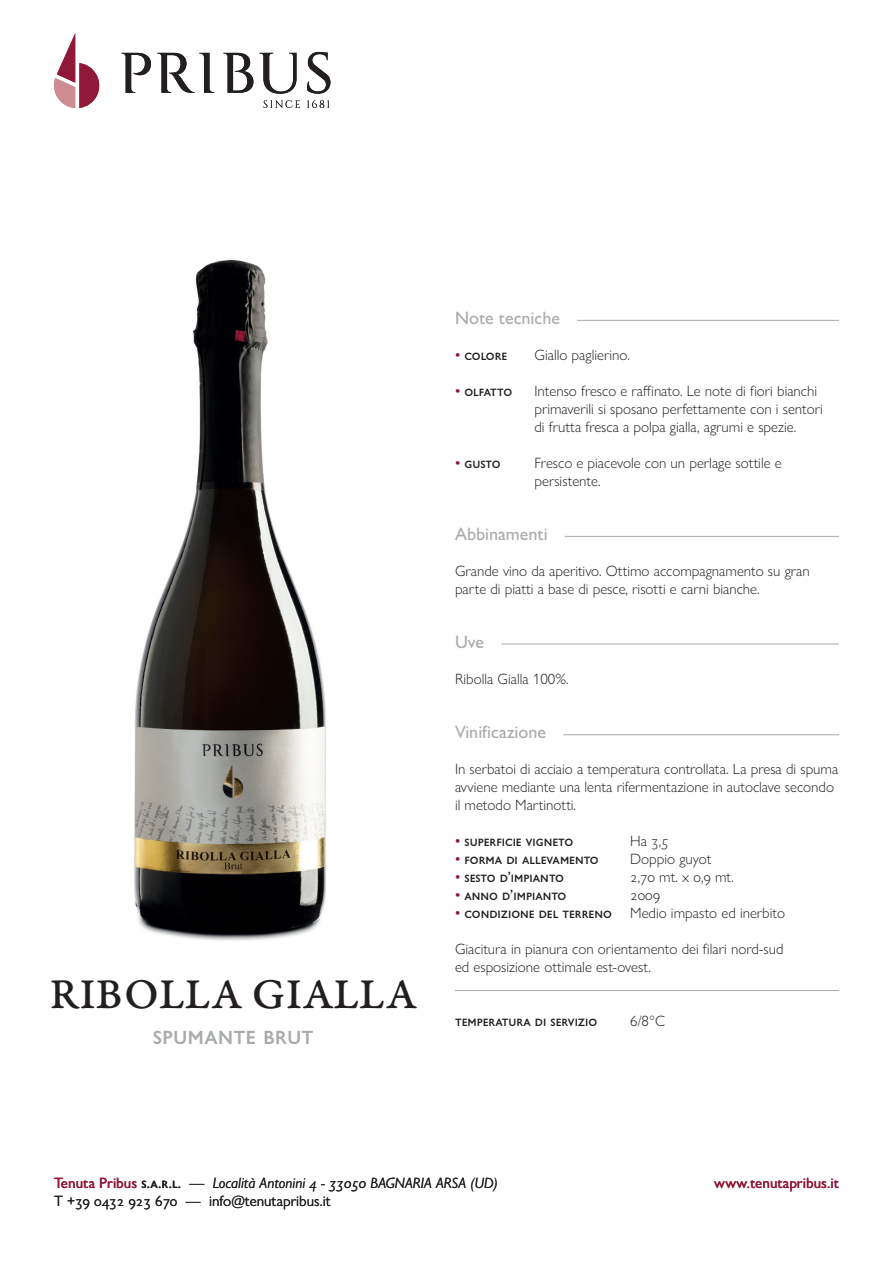
<style>
.page{position:relative;width:893px;height:1263px;background:#fff}
.page>*{position:absolute;margin:0;border:0;box-sizing:border-box;transform-origin:0 0}
.t1{font:45px "Garamond Premr Pro Med Capt";letter-spacing:.01em;color:#231f20}
.t2{font:500 27px "Gill Sans Nova";color:#a8aaab}
.t3{font:500 18px "Gill Sans Nova";color:#a8aaab}
.t4{font:300 15px/18px "Gill Sans Nova";color:#231f20}
.t5{font:500 15px "Gill Sans Nova";color:#231f20}
.t6{font:italic 15px/18px "Gill Sans Nova";color:#231f20}
.t7{font:500 15px "Gill Sans Nova";color:#901938}
.s1{color:#901938}
.s2{font-weight:500;font-style:normal;color:#901938}
.s3{font-weight:500;font-style:normal}
.s4{font-style:normal}
</style>
<div class="page">
<img style="left:134px;top:259px;width:192px;height:682px">
<svg style="left:121px;top:53px;width:30px;height:40px"></svg>
<svg style="left:157px;top:53px;width:57px;height:40px"></svg>
<svg style="left:223px;top:53px;width:30px;height:40px"></svg>
<svg style="left:259px;top:53px;width:37px;height:41px"></svg>
<svg style="left:307px;top:52px;width:23px;height:42px"></svg>
<svg style="left:54px;top:33px;width:46px;height:75px"></svg>
<svg style="left:264px;top:100px;width:36px;height:8px"></svg>
<svg style="left:307px;top:100px;width:22px;height:8px"></svg>
<hr style="left:577px;top:320px;width:262px;height:1px;background:#a8aaab">
<hr style="left:565px;top:536px;width:274px;height:1px;background:#a8aaab">
<hr style="left:501px;top:644px;width:338px;height:1px;background:#a8aaab">
<hr style="left:563px;top:734px;width:276px;height:1px;background:#a8aaab">
<hr style="left:455px;top:990px;width:384px;height:1px;background:#a8aaab">
<p class="t3" style="left:455px;top:307px;width:107px">Note tecniche</p>
<p class="t5" style="left:455px;top:346px;width:54px"><span class="s1">•</span> COLORE</p>
<p class="t5" style="left:455px;top:382px;width:59px"><span class="s1">•</span> OLFATTO</p>
<p class="t5" style="left:455px;top:454px;width:47px"><span class="s1">•</span> GUSTO</p>
<p class="t4" style="left:534px;top:346px;width:97px">Giallo paglierino.</p>
<p class="t4" style="left:534px;top:382px;width:290px">Intenso fresco e raffinato. Le note di fiori bianchi primaverili si sposano perfettamente con i sentori di frutta fresca a polpa gialla, agrumi e spezie.</p>
<p class="t4" style="left:534px;top:454px;width:249px">Fresco e piacevole con un perlage sottile e persistente.</p>
<p class="t3" style="left:455px;top:523px;width:94px">Abbinamenti</p>
<p class="t4" style="left:455px;top:562px;width:356px">Grande vino da aperitivo. Ottimo accompagnamento su gran parte di piatti a base di pesce, risotti e carni bianche.</p>
<p class="t3" style="left:455px;top:631px;width:30px">Uve</p>
<p class="t4" style="left:455px;top:670px;width:115px">Ribolla Gialla 100%.</p>
<p class="t3" style="left:455px;top:721px;width:93px">Vinificazione</p>
<p class="t4" style="left:455px;top:760px;width:385px">In serbatoi di acciaio a temperatura controllata. La presa di spuma avviene mediante una lenta rifermentazione in autoclave secondo il metodo Martinotti.</p>
<h1 class="t1" style="left:50px;top:967px;width:369px">RIBOLLA GIALLA</h1>
<h2 class="t2" style="left:153px;top:1018px;width:162px">SPUMANTE BRUT</h2>
<p class="t4" style="left:630px;top:832px;width:105px">Ha 3,5<br>Doppio guyot<br>2,70 mt. x 0,9 mt.<br>2009</p>
<p class="t5" style="left:455px;top:832px;width:120px"><span class="s1">•</span> SUPERFICIE VIGNETO</p>
<p class="t5" style="left:455px;top:850px;width:145px"><span class="s1">•</span> FORMA DI ALLEVAMENTO</p>
<p class="t5" style="left:455px;top:868px;width:110px"><span class="s1">•</span> SESTO D’IMPIANTO</p>
<p class="t5" style="left:455px;top:886px;width:113px"><span class="s1">•</span> ANNO D’IMPIANTO</p>
<p class="t5" style="left:455px;top:904px;width:158px"><span class="s1">•</span> CONDIZIONE DEL TERRENO</p>
<p class="t4" style="left:630px;top:904px;width:156px">Medio impasto ed inerbito</p>
<p class="t4" style="left:455px;top:940px;width:330px">Giacitura in pianura con orientamento dei filari nord-sud ed esposizione ottimale est-ovest.</p>
<p class="t5" style="left:455px;top:1012px;width:144px">TEMPERATURA DI SERVIZIO</p>
<p class="t4" style="left:630px;top:1012px;width:36px">6/8°C</p>
<p class="t6" style="left:54px;top:1174px;width:445px"><span class="s2">Tenuta Pribus</span> <span class="s3">S.A.R.L.</span> <span class="s4">—</span> Località Antonini 4 - 33050 BAGNARIA ARSA (UD)<br><span class="s4">T +39 0432 923 670 — info@tenutapribus.it</span></p>
<p class="t7" style="left:714px;top:1174px;width:126px">www.tenutapribus.it</p>
</div>
